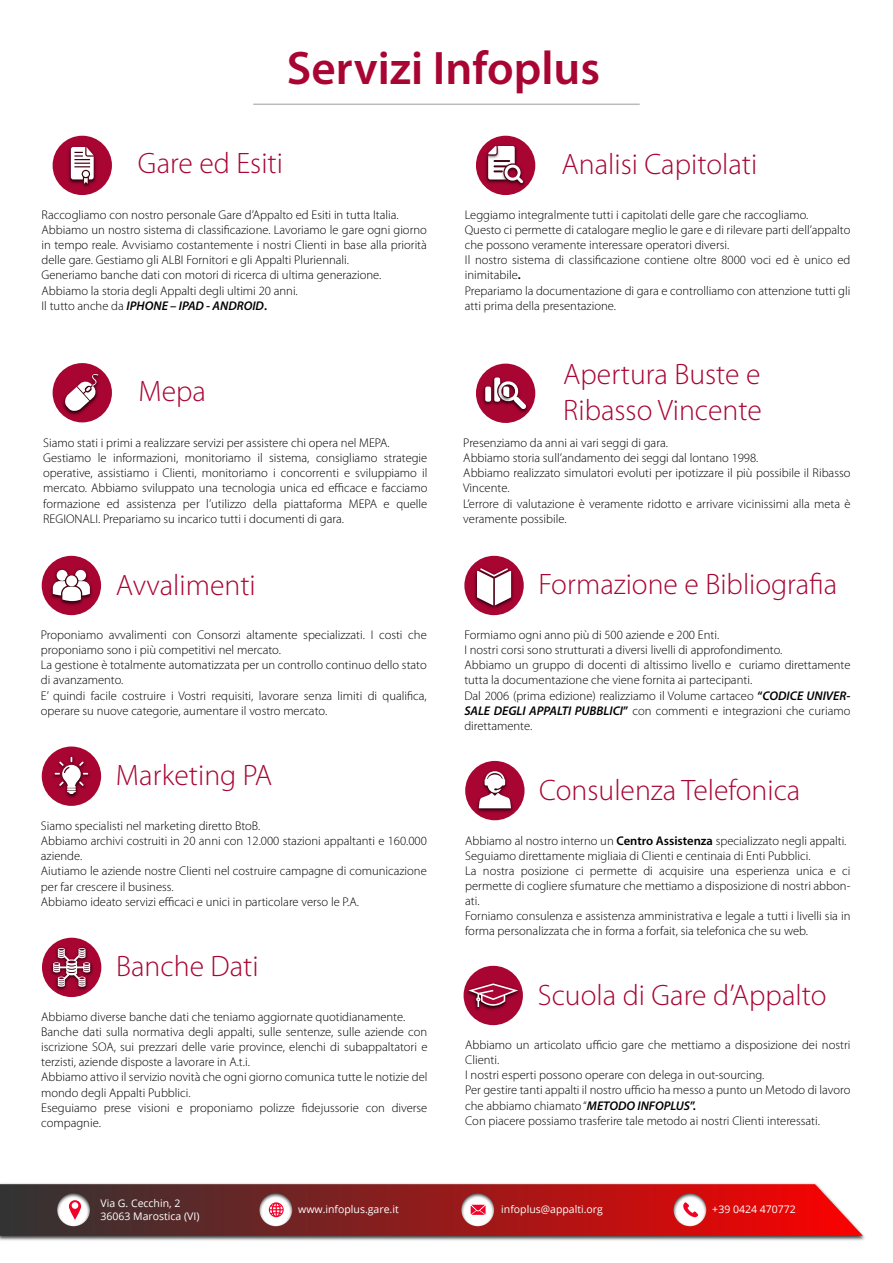
<style>
.page{position:relative;width:893px;height:1263px;background:#fff}
.page>*{position:absolute;margin:0;border:0;box-sizing:border-box;transform-origin:0 0}
.t1{font:600 47.25px "Myriad Pro";color:#a90533}
.t2{font:300 29.7px/35.5px "Myriad Pro";color:#a90533}
.t3{font:300 12.6px/15.1px "Myriad Pro";color:#000}
.t4{font:10.5px/12.6px "Open Sans";color:#fff}
.s1{font-weight:600;font-style:italic}
.s2{font-weight:600}
</style>
<div class="page">
<img style="left:0;top:1183px;width:865px;height:58px">
<div style="left:42px;top:556px;width:59px;height:59px;background:#a90533;border-radius:50%"></div>
<img style="left:48px;top:567px;width:47px;height:40px">
<svg style="left:53px;top:570px;width:37px;height:31px"></svg>
<div style="left:465px;top:761px;width:60px;height:59px;background:#a90533;border-radius:50%"></div>
<img style="left:474px;top:768px;width:42px;height:47px">
<svg style="left:479px;top:771px;width:32px;height:37px"></svg>
<div style="left:464px;top:556px;width:60px;height:59px;background:#a90533;border-radius:50%"></div>
<img style="left:472px;top:565px;width:44px;height:47px">
<svg style="left:477px;top:568px;width:34px;height:37px"></svg>
<div style="left:53px;top:136px;width:59px;height:59px;background:#a90533;border-radius:50%"></div>
<img style="left:68px;top:146px;width:28px;height:42px">
<svg style="left:71px;top:147px;width:23px;height:37px"></svg>
<div style="left:53px;top:363px;width:59px;height:59px;background:#a90533;border-radius:50%"></div>
<img style="left:61px;top:371px;width:42px;height:46px">
<svg style="left:64px;top:374px;width:34px;height:38px"></svg>
<div style="left:476px;top:136px;width:59px;height:59px;background:#a90533;border-radius:50%"></div>
<img style="left:484px;top:145px;width:30px;height:41px">
<img style="left:484px;top:143px;width:17px;height:18px">
<img style="left:500px;top:180px;width:28px;height:9px">
<svg style="left:488px;top:146px;width:35px;height:37px"></svg>
<div style="left:476px;top:364px;width:59px;height:59px;background:#a90533;border-radius:50%"></div>
<img style="left:517px;top:404px;width:14px;height:11px">
<img style="left:482px;top:385px;width:8px;height:21px">
<div style="left:485px;top:387px;width:6px;height:15px;background:#fff;border-radius:2px"></div>
<img style="left:490px;top:376px;width:9px;height:29px">
<svg style="left:494px;top:377px;width:32px;height:32px"></svg>
<div style="left:464px;top:966px;width:59px;height:59px;background:#a90533;border-radius:50%"></div>
<img style="left:464px;top:980px;width:59px;height:33px">
<svg style="left:468px;top:983px;width:50px;height:24px"></svg>
<div style="left:42px;top:746px;width:59px;height:60px;background:#a90533;border-radius:50%"></div>
<img style="left:50px;top:754px;width:43px;height:46px">
<svg style="left:55px;top:757px;width:33px;height:37px"></svg>
<div style="left:42px;top:938px;width:59px;height:59px;background:#a90533;border-radius:50%"></div>
<img style="left:49px;top:945px;width:46px;height:48px">
<svg style="left:53px;top:948px;width:37px;height:39px"></svg>
<hr style="left:253px;top:104px;width:387px;height:1px;background:#bbb">
<svg style="left:0;top:1184px;width:863px;height:52px;background:#9b2f30"></svg>
<h1 class="t1" style="left:287px;top:38px;width:315px">Servizi Infoplus</h1>
<h2 class="t2" style="left:138px;top:146px;width:147px">Gare ed Esiti</h2>
<p class="t3" style="left:41px;top:207px;width:387px">Raccogliamo con nostro personale Gare d’Appalto ed Esiti in tutta Italia.<br>Abbiamo un nostro sistema di classificazione. Lavoriamo le gare ogni giorno in tempo reale. Avvisiamo costantemente i nostri Clienti in base alla priorità delle gare. Gestiamo gli ALBI Fornitori e gli Appalti Pluriennali.<br>Generiamo banche dati con motori di ricerca di ultima generazione.<br>Abbiamo la storia degli Appalti degli ultimi 20 anni.<br>Il tutto anche da <span class="s1">IPHONE – IPAD - ANDROID</span><span class="s2">.</span></p>
<h2 class="t2" style="left:138px;top:374px;width:69px">Mepa</h2>
<p class="t3" style="left:43px;top:435px;width:386px">Siamo stati i primi a realizzare servizi per assistere chi opera nel MEPA.<br>Gestiamo le informazioni, monitoriamo il sistema, consigliamo strategie operative, assistiamo i Clienti, monitoriamo i concorrenti e sviluppiamo il mercato. Abbiamo sviluppato una tecnologia unica ed efficace e facciamo formazione ed assistenza per l’utilizzo della piattaforma MEPA e quelle REGIONALI. Prepariamo su incarico tutti i documenti di gara.</p>
<h2 class="t2" style="left:116px;top:567px;width:141px">Avvalimenti</h2>
<p class="t3" style="left:41px;top:627px;width:387px">Proponiamo avvalimenti con Consorzi altamente specializzati. I costi che proponiamo sono i più competitivi nel mercato.<br>La gestione è totalmente automatizzata per un controllo continuo dello stato di avanzamento.<br>E’ quindi facile costruire i Vostri requisiti, lavorare senza limiti di qualifica, operare su nuove categorie, aumentare il vostro mercato.</p>
<h2 class="t2" style="left:116px;top:758px;width:158px">Marketing PA</h2>
<p class="t3" style="left:41px;top:818px;width:387px">Siamo specialisti nel marketing diretto BtoB.<br>Abbiamo archivi costruiti in 20 anni con 12.000 stazioni appaltanti e 160.000 aziende.<br>Aiutiamo le aziende nostre Clienti nel costruire campagne di comunicazione per far crescere il business.<br>Abbiamo ideato servizi efficaci e unici in particolare verso le P.A.</p>
<h2 class="t2" style="left:116px;top:949px;width:144px">Banche Dati</h2>
<p class="t3" style="left:41px;top:1009px;width:388px">Abbiamo diverse banche dati che teniamo aggiornate quotidianamente.<br>Banche dati sulla normativa degli appalti, sulle sentenze, sulle aziende con iscrizione SOA, sui prezzari delle varie province, elenchi di subappaltatori e terzisti, aziende disposte a lavorare in A.t.i.<br>Abbiamo attivo il servizio novità che ogni giorno comunica tutte le notizie del mondo degli Appalti Pubblici.<br>Eseguiamo prese visioni e proponiamo polizze fidejussorie con diverse compagnie.</p>
<h2 class="t2" style="left:561px;top:146px;width:197px">Analisi Capitolati</h2>
<p class="t3" style="left:465px;top:207px;width:387px">Leggiamo integralmente tutti i capitolati delle gare che raccogliamo.<br>Questo ci permette di catalogare meglio le gare e di rilevare parti dell’appalto che possono veramente interessare operatori diversi.<br>Il nostro sistema di classificazione contiene oltre 8000 voci ed è unico ed inimitabile<span class="s2">.<br></span>Prepariamo la documentazione di gara e controlliamo con attenzione tutti gli atti prima della presentazione.</p>
<h2 class="t2" style="left:563px;top:357px;width:200px">Apertura Buste e<br>Ribasso Vincente</h2>
<p class="t3" style="left:463px;top:435px;width:389px">Presenziamo da anni ai vari seggi di gara.<br>Abbiamo storia sull’andamento dei seggi dal lontano 1998.<br>Abbiamo realizzato simulatori evoluti per ipotizzare il più possibile il Ribasso Vincente.<br>L’errore di valutazione è veramente ridotto e arrivare vicinissimi alla meta è veramente possibile.</p>
<h2 class="t2" style="left:539px;top:567px;width:300px">Formazione e Bibliografia</h2>
<p class="t3" style="left:464px;top:627px;width:388px">Formiamo ogni anno più di 500 aziende e 200 Enti.<br>I nostri corsi sono strutturati a diversi livelli di approfondimento.<br>Abbiamo un gruppo di docenti di altissimo livello e curiamo direttamente tutta la documentazione che viene fornita ai partecipanti.<br>Dal 2006 (prima edizione) realizziamo il Volume cartaceo <span class="s2">“</span><span class="s1">CODICE UNIVER-SALE DEGLI APPALTI PUBBLICI</span><span class="s2">”</span> con commenti e integrazioni che curiamo direttamente.</p>
<h2 class="t2" style="left:539px;top:772px;width:263px">Consulenza Telefonica</h2>
<p class="t3" style="left:465px;top:833px;width:387px">Abbiamo al nostro interno un <span class="s2">Centro Assistenza</span> specializzato negli appalti.<br>Seguiamo direttamente migliaia di Clienti e centinaia di Enti Pubblici.<br>La nostra posizione ci permette di acquisire una esperienza unica e ci permette di cogliere sfumature che mettiamo a disposizione di nostri abbon&shy;ati.<br>Forniamo consulenza e assistenza amministrativa e legale a tutti i livelli sia in forma personalizzata che in forma a forfait, sia telefonica che su web.</p>
<h2 class="t2" style="left:538px;top:977px;width:290px">Scuola di Gare d’Appalto</h2>
<p class="t3" style="left:465px;top:1037px;width:387px">Abbiamo un articolato ufficio gare che mettiamo a disposizione dei nostri Clienti.<br>I nostri esperti possono operare con delega in out-sourcing.<br>Per gestire tanti appalti il nostro ufficio ha messo a punto un Metodo di lavoro che abbiamo chiamato “<span class="s1">METODO INFOPLUS</span><span class="s2">”.<br></span>Con piacere possiamo trasferire tale metodo ai nostri Clienti interessati.</p>
<p class="t4" style="left:100px;top:1196px;width:101px">Via G. Cecchin, 2<br>36063 Marostica (VI)</p>
<p class="t4" style="left:712px;top:1203px;width:85px">+39 0424 470772</p>
<p class="t4" style="left:298px;top:1203px;width:102px">www.infoplus.gare.it</p>
<p class="t4" style="left:501px;top:1203px;width:103px">infoplus@appalti.org</p>
</div>
